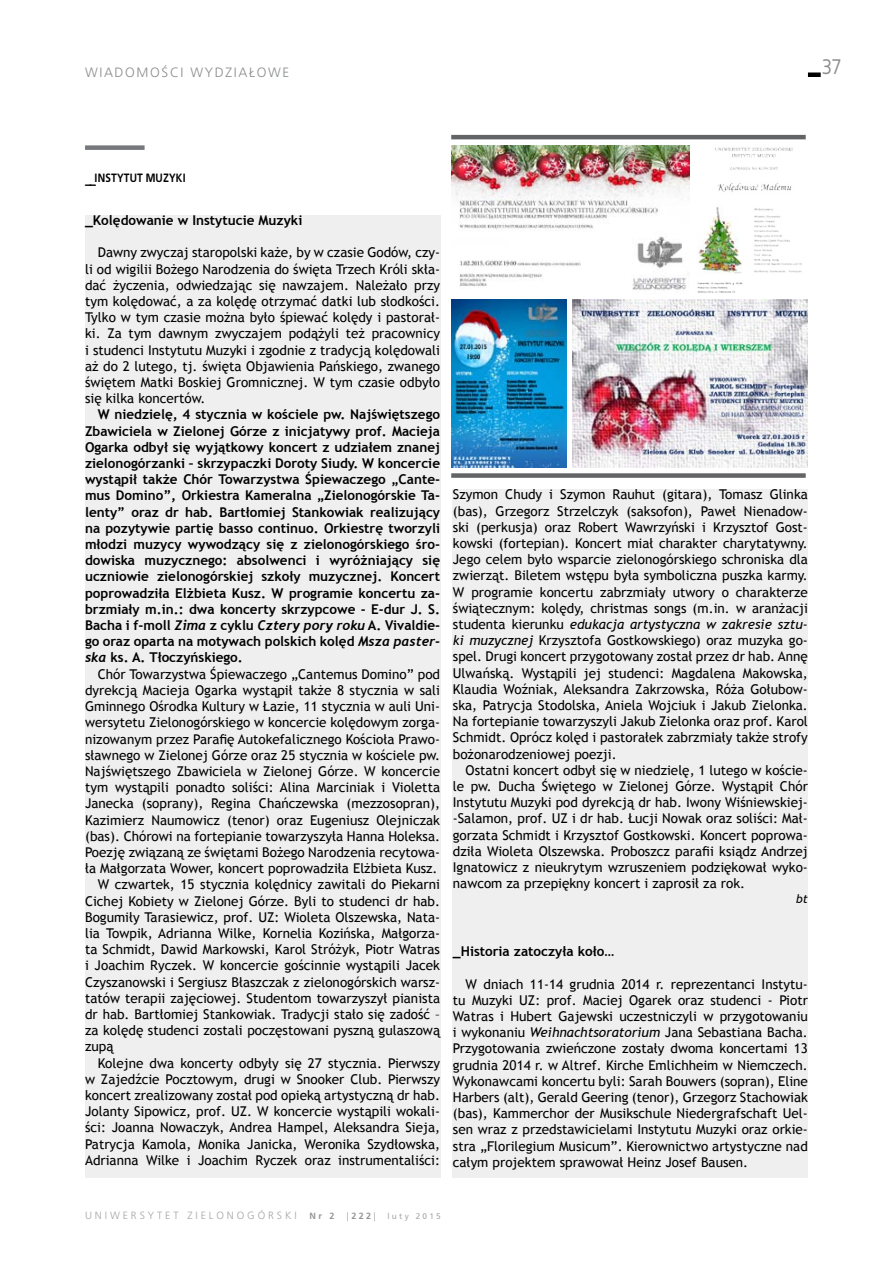
<style>
.page{position:relative;width:893px;height:1263px;background:#fff}
.page>*{position:absolute;margin:0;border:0;box-sizing:border-box;transform-origin:0 0}
.t1{font:21px "EFN Bureau OT";color:#8a8c8e}
.t2{font:13.5px/16.2px "Trebuchet MS";color:#000;text-align:justify}
.t3{font:700 13.5px/16.2px "Trebuchet MS";color:#000;text-align:justify}
.t4{font:300 13.5px "Frutiger LT Pro";color:#8a8c8e}
.t5{font:700 12px "EFN Bureau OT";letter-spacing:.01em;color:#000}
.t6{font:italic 12px "Trebuchet MS";color:#000}
.t7{font:300 10.5px "Frutiger LT Pro";letter-spacing:.275em;color:#a3a5a8}
.t8{font:700 9px "Frutiger LT Pro";color:#939597}
.t9{font:8.25px "Frutiger LT Pro";letter-spacing:.275em;color:#a4a7a9}
.s1{font-size:15px}
.s2{font-family:"Trebuchet";font-style:italic}
.s3{font-style:italic}
.s4{font-weight:700;font-size:9px;color:#939597}
.s5{font-weight:300}
</style>
<div class="page">
<div style="left:808px;top:72px;width:13px;height:5px;background:#000"></div>
<div style="left:85px;top:145px;width:60px;height:5px;background:#77787b"></div>
<div style="left:85px;top:215px;width:355px;height:963px;background:#efeff0"></div>
<div style="left:453px;top:489px;width:355px;height:689px;background:#efeff0"></div>
<img style="left:452px;top:145px;width:238px;height:145px">
<img style="left:451px;top:300px;width:115px;height:168px">
<img style="left:697px;top:147px;width:105px;height:146px">
<img style="left:573px;top:300px;width:235px;height:168px">
<hr style="left:451px;top:135px;width:355px;height:4px;background:#636466">
<div style="left:451px;top:473px;width:355px;height:5px;background:#636466"></div>
<p class="t4" style="left:85px;top:65px;width:11px">WIADOMOŚCIWYDZIAŁOWE</p>
<h1 class="t1" style="left:822px;top:55px;width:20px">37</h1>
<p class="t5" style="left:85px;top:170px;width:102px"><span class="s1">__</span>INSTYTUT MUZYKI</p>
<p class="t3" style="left:85px;top:212px;width:219px">_Kolędowanie w Instytucie Muzyki</p>
<p class="t2" style="left:85px;top:245px;width:357px;text-indent:13px">Dawny zwyczaj staropolski każe, by w czasie Godów, czy&shy;li od wigilii Bożego Narodzenia do święta Trzech Króli skła&shy;dać życzenia, odwiedzając się nawzajem. Należało przy tym kolędować, a za kolędę otrzymać datki lub słodkości.<br>Tylko w tym czasie można było śpiewać kolędy i pastorał&shy;ki. Za tym dawnym zwyczajem podążyli też pracownicy i studenci Instytutu Muzyki i zgodnie z tradycją kolędowali aż do 2 lutego, tj. święta Objawienia Pańskiego, zwanego świętem Matki Boskiej Gromnicznej. W tym czasie odbyło się kilka koncertów.</p>
<p class="t3" style="left:85px;top:407px;width:357px;text-indent:13px">W niedzielę, 4 stycznia w kościele pw. Najświętszego Zbawiciela w Zielonej Górze z inicjatywy prof. Macieja Ogarka odbył się wyjątkowy koncert z udziałem znanej zielonogórzanki – skrzypaczki Doroty Siudy. W koncercie wystąpił także Chór Towarzystwa Śpiewaczego „Cante&shy;mus Domino”, Orkiestra Kameralna „Zielonogórskie Ta&shy;lenty” oraz dr hab. Bartłomiej Stankowiak realizujący na pozytywie partię basso continuo. Orkiestrę tworzyli młodzi muzycy wywodzący się z zielonogórskiego śro&shy;dowiska muzycznego: absolwenci i wyróżniający się uczniowie zielonogórskiej szkoły muzycznej. Koncert poprowadziła Elżbieta Kusz. W programie koncertu za&shy;brzmiały m.in.: dwa koncerty skrzypcowe - E-dur J. S.<br>Bacha i f-moll <span class="s2">Zima</span> z cyklu <span class="s2">Cztery pory roku</span> A. Vivaldie&shy;go oraz oparta na motywach polskich kolęd <span class="s2">Msza paster&shy;ska</span> ks. A. Tłoczyńskiego.</p>
<p class="t2" style="left:98px;top:666px;width:344px">Chór Towarzystwa Śpiewaczego „Cantemus Domino” pod</p>
<p class="t2" style="left:85px;top:682px;width:357px">dyrekcją Macieja Ogarka wystąpił także 8 stycznia w sali</p>
<p class="t2" style="left:85px;top:698px;width:357px">Gminnego Ośrodka Kultury w Łazie, 11 stycznia w auli Uni-</p>
<p class="t2" style="left:85px;top:715px;width:357px">wersytetu Zielonogórskiego w koncercie kolędowym zorga-</p>
<p class="t2" style="left:85px;top:731px;width:357px">nizowanym przez Parafię Autokefalicznego Kościoła Prawo-</p>
<p class="t2" style="left:85px;top:747px;width:357px">sławnego w Zielonej Górze oraz 25 stycznia w kościele pw.</p>
<p class="t2" style="left:85px;top:763px;width:357px">Najświętszego Zbawiciela w Zielonej Górze. W koncercie</p>
<p class="t2" style="left:85px;top:779px;width:357px">tym wystąpili ponadto soliści: Alina Marciniak i Violetta</p>
<p class="t2" style="left:85px;top:796px;width:357px">Janecka (soprany), Regina Chańczewska (mezzosopran),</p>
<p class="t2" style="left:85px;top:812px;width:357px">Kazimierz Naumowicz (tenor) oraz Eugeniusz Olejniczak</p>
<p class="t2" style="left:85px;top:828px;width:356px">(bas). Chórowi na fortepianie towarzyszyła Hanna Holeksa.</p>
<p class="t2" style="left:85px;top:844px;width:357px">Poezję związaną ze świętami Bożego Narodzenia recytowa-</p>
<p class="t2" style="left:85px;top:860px;width:354px">ła Małgorzata Wower, koncert poprowadziła Elżbieta Kusz.</p>
<p class="t2" style="left:98px;top:877px;width:344px">W czwartek, 15 stycznia kolędnicy zawitali do Piekarni</p>
<p class="t2" style="left:85px;top:893px;width:357px">Cichej Kobiety w Zielonej Górze. Byli to studenci dr hab.</p>
<p class="t2" style="left:85px;top:909px;width:357px">Bogumiły Tarasiewicz, prof. UZ: Wioleta Olszewska, Nata-</p>
<p class="t2" style="left:85px;top:925px;width:357px">lia Towpik, Adrianna Wilke, Kornelia Kozińska, Małgorza-</p>
<p class="t2" style="left:85px;top:941px;width:357px">ta Schmidt, Dawid Markowski, Karol Stróżyk, Piotr Watras</p>
<p class="t2" style="left:85px;top:958px;width:357px">i Joachim Ryczek. W koncercie gościnnie wystąpili Jacek</p>
<p class="t2" style="left:85px;top:974px;width:357px">Czyszanowski i Sergiusz Błaszczak z zielonogórskich warsz-</p>
<p class="t2" style="left:85px;top:990px;width:357px">tatów terapii zajęciowej. Studentom towarzyszył pianista</p>
<p class="t2" style="left:85px;top:1006px;width:357px">dr hab. Bartłomiej Stankowiak. Tradycji stało się zadość –</p>
<p class="t2" style="left:85px;top:1022px;width:357px">za kolędę studenci zostali poczęstowani pyszną gulaszową</p>
<p class="t2" style="left:85px;top:1039px;width:31px">zupą</p>
<p class="t2" style="left:98px;top:1055px;width:344px">Kolejne dwa koncerty odbyły się 27 stycznia. Pierwszy</p>
<p class="t2" style="left:85px;top:1071px;width:357px">w Zajedźcie Pocztowym, drugi w Snooker Club. Pierwszy</p>
<p class="t2" style="left:85px;top:1087px;width:357px">koncert zrealizowany został pod opieką artystyczną dr hab.</p>
<p class="t2" style="left:85px;top:1103px;width:357px">Jolanty Sipowicz, prof. UZ. W koncercie wystąpili wokali-</p>
<p class="t2" style="left:85px;top:1120px;width:357px">ści: Joanna Nowaczyk, Andrea Hampel, Aleksandra Sieja,</p>
<p class="t2" style="left:85px;top:1136px;width:357px">Patrycja Kamola, Monika Janicka, Weronika Szydłowska,</p>
<p class="t2" style="left:85px;top:1152px;width:356px">Adrianna Wilke i Joachim Ryczek oraz instrumentaliści:</p>
<p class="t2" style="left:453px;top:487px;width:357px">Szymon Chudy i Szymon Rauhut (gitara), Tomasz Glinka (bas), Grzegorz Strzelczyk (saksofon), Paweł Nienadow&shy;ski (perkusja) oraz Robert Wawrzyński i Krzysztof Gost&shy;kowski (fortepian). Koncert miał charakter charytatywny.<br>Jego celem było wsparcie zielonogórskiego schroniska dla zwierząt. Biletem wstępu była symboliczna puszka karmy.<br>W programie koncertu zabrzmiały utwory o charakterze świątecznym: kolędy, christmas songs (m.in. w aranżacji studenta kierunku <span class="s3">edukacja artystyczna w zakresie sztu&shy;ki muzycznej</span> Krzysztofa Gostkowskiego) oraz muzyka go&shy;spel. Drugi koncert przygotowany został przez dr hab. Annę Ulwańską. Wystąpili jej studenci: Magdalena Makowska, Klaudia Woźniak, Aleksandra Zakrzowska, Róża Gołubow&shy;ska, Patrycja Stodolska, Aniela Wojciuk i Jakub Zielonka.<br>Na fortepianie towarzyszyli Jakub Zielonka oraz prof. Karol Schmidt. Oprócz kolęd i pastorałek zabrzmiały także strofy bożonarodzeniowej poezji.</p>
<p class="t2" style="left:453px;top:762px;width:357px;text-indent:13px">Ostatni koncert odbył się w niedzielę, 1 lutego w koście&shy;le pw. Ducha Świętego w Zielonej Górze. Wystąpił Chór Instytutu Muzyki pod dyrekcją dr hab. Iwony Wiśniewskiej--Salamon, prof. UZ i dr hab. Łucji Nowak oraz soliści: Mał&shy;gorzata Schmidt i Krzysztof Gostkowski. Koncert poprowa&shy;dziła Wioleta Olszewska. Proboszcz parafii ksiądz Andrzej Ignatowicz z nieukrytym wzruszeniem podziękował wyko&shy;nawcom za przepiękny koncert i zaprosił za rok.</p>
<p class="t6" style="left:796px;top:891px;width:13px">bt</p>
<p class="t3" style="left:453px;top:943px;width:163px">_Historia zatoczyła koło…</p>
<p class="t2" style="left:453px;top:976px;width:357px;text-indent:13px">W dniach 11-14 grudnia 2014 r. reprezentanci Instytu&shy;tu Muzyki UZ: prof. Maciej Ogarek oraz studenci - Piotr Watras i Hubert Gajewski uczestniczyli w przygotowaniu i wykonaniu <span class="s3">Weihnachtsoratorium</span> Jana Sebastiana Bacha.<br>Przygotowania zwieńczone zostały dwoma koncertami 13 grudnia 2014 r. w Altref. Kirche Emlichheim w Niemczech.<br>Wykonawcami koncertu byli: Sarah Bouwers (sopran), Eline Harbers (alt), Gerald Geering (tenor), Grzegorz Stachowiak (bas), Kammerchor der Musikschule Niedergrafschaft Uel&shy;sen wraz z przedstawicielami Instytutu Muzyki oraz orkie&shy;stra „Florilegium Musicum”. Kierownictwo artystyczne nad całym projektem sprawował Heinz Josef Bausen.</p>
<p class="t7" style="left:85px;top:1209px;width:251px">UNIWERSYTET ZIELONOGÓRSKI <span class="s4">Nr 2</span></p>
<p class="t8" style="left:347px;top:1211px;width:30px"><span class="s5">|</span>222<span class="s5">|</span></p>
<p class="t9" style="left:387px;top:1211px;width:55px">luty 2015</p>
</div>
